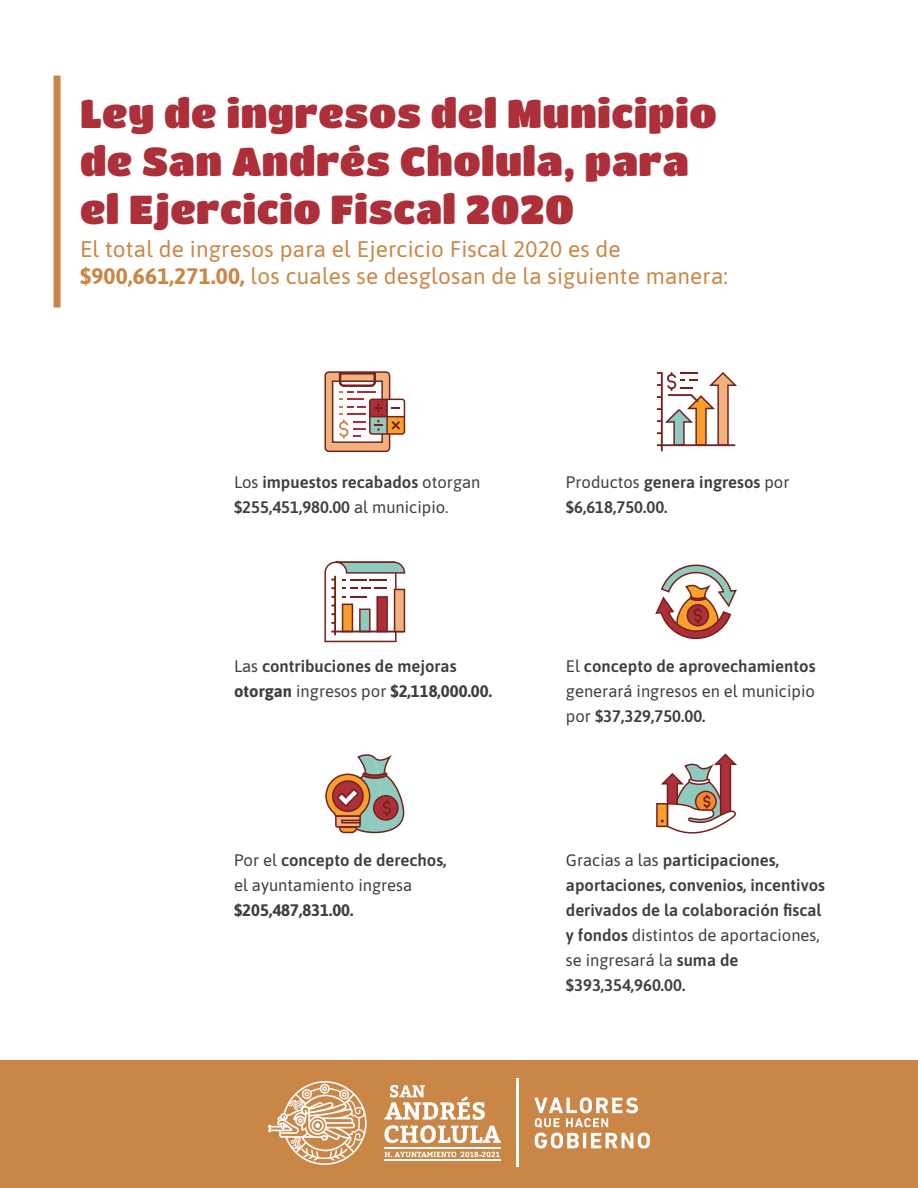
<style>
.page{position:relative;width:918px;height:1188px;background:#fff}
.page>*{position:absolute;margin:0;border:0;box-sizing:border-box;transform-origin:0 0}
.t1{font:39.9px/47.8px "Titan One";letter-spacing:.01em;color:#ac2f39}
.t2{font:22.5px/27px "Asap";letter-spacing:.01em;color:#ca8646}
.t3{font:600 16.65px/25px "Asap";color:#3e3e3f}
.t4{font:16.65px/25px "Asap";color:#3e3e3f}
.t5{font:700 16.65px "Asap";color:#3e3e3f}
.s1{font-weight:700}
.s2{font-weight:400}
.s3{font-weight:600}
</style>
<div class="page">
<div style="left:0;top:1060px;width:918px;height:128px;background:#ca8646"></div>
<div style="left:54px;top:76px;width:7px;height:231px;background:#ca8646"></div>
<svg style="left:384px;top:1085px;width:117px;height:58px"></svg>
<svg style="left:385px;top:1152px;width:114px;height:5px"></svg>
<hr style="left:384px;top:1148px;width:117px;height:1px;background:#fff">
<hr style="left:384px;top:1160px;width:117px;height:1px;background:#fff">
<svg style="left:534px;top:1097px;width:116px;height:52px"></svg>
<hr style="left:516px;top:1079px;width:3px;height:88px;background:#fff">
<svg style="left:268px;top:1081px;width:99px;height:84px"></svg>
<svg style="left:655px;top:564px;width:82px;height:76px"></svg>
<svg style="left:324px;top:371px;width:82px;height:82px"></svg>
<svg style="left:657px;top:372px;width:80px;height:79px"></svg>
<div style="left:657px;top:804px;width:10px;height:22px;background:#f89f2c"></div>
<div style="left:656px;top:803px;width:12px;height:24px;border:1px solid #74201e"></div>
<svg style="left:659px;top:753px;width:78px;height:81px"></svg>
<svg style="left:324px;top:561px;width:82px;height:82px"></svg>
<svg style="left:325px;top:754px;width:80px;height:80px"></svg>
<h1 class="t1" style="left:80px;top:88px;width:638px">Ley de ingresos del Municipio de San Andrés Cholula, para el Ejercicio Fiscal 2020</h1>
<h2 class="t2" style="left:80px;top:235px;width:650px">El total de ingresos para el Ejercicio Fiscal 2020 es de <span class="s1">$900,661,271.00,</span> los cuales se desglosan de la siguiente manera:</h2>
<p class="t3" style="left:234px;top:469px;width:248px"><span class="s2">Los</span> impuestos recabados <span class="s2">otorgan </span>$255,451,980.00 <span class="s2">al municipio.</span></p>
<p class="t3" style="left:234px;top:653px;width:260px"><span class="s2">Las</span> contribuciones de mejoras <span class="s1">otorgan</span> <span class="s2">ingresos por</span> <span class="s1">$2,118,000.00.</span></p>
<p class="t4" style="left:234px;top:846px;width:214px">Por el <span class="s3">concepto de derechos, </span>el ayuntamiento ingresa</p>
<p class="t5" style="left:234px;top:898px;width:121px">$205,487,831.00.</p>
<p class="t3" style="left:566px;top:469px;width:225px"><span class="s2">Productos</span> genera ingresos <span class="s2">por </span>$6,618,750.00.</p>
<p class="t3" style="left:566px;top:653px;width:251px;text-align:justify"><span class="s2">El</span> concepto de aprovechamientos <span class="s2">generará ingresos en el municipio por</span> $37,329,750.00.</p>
<p class="t3" style="left:566px;top:846px;width:261px"><span class="s2">Gracias a las</span> participaciones, aportaciones, convenios, incentivos derivados de la colaboración fiscal y fondos <span class="s2">distintos de aportaciones, se ingresará la</span> suma de $393,354,960.00.</p>
</div>
